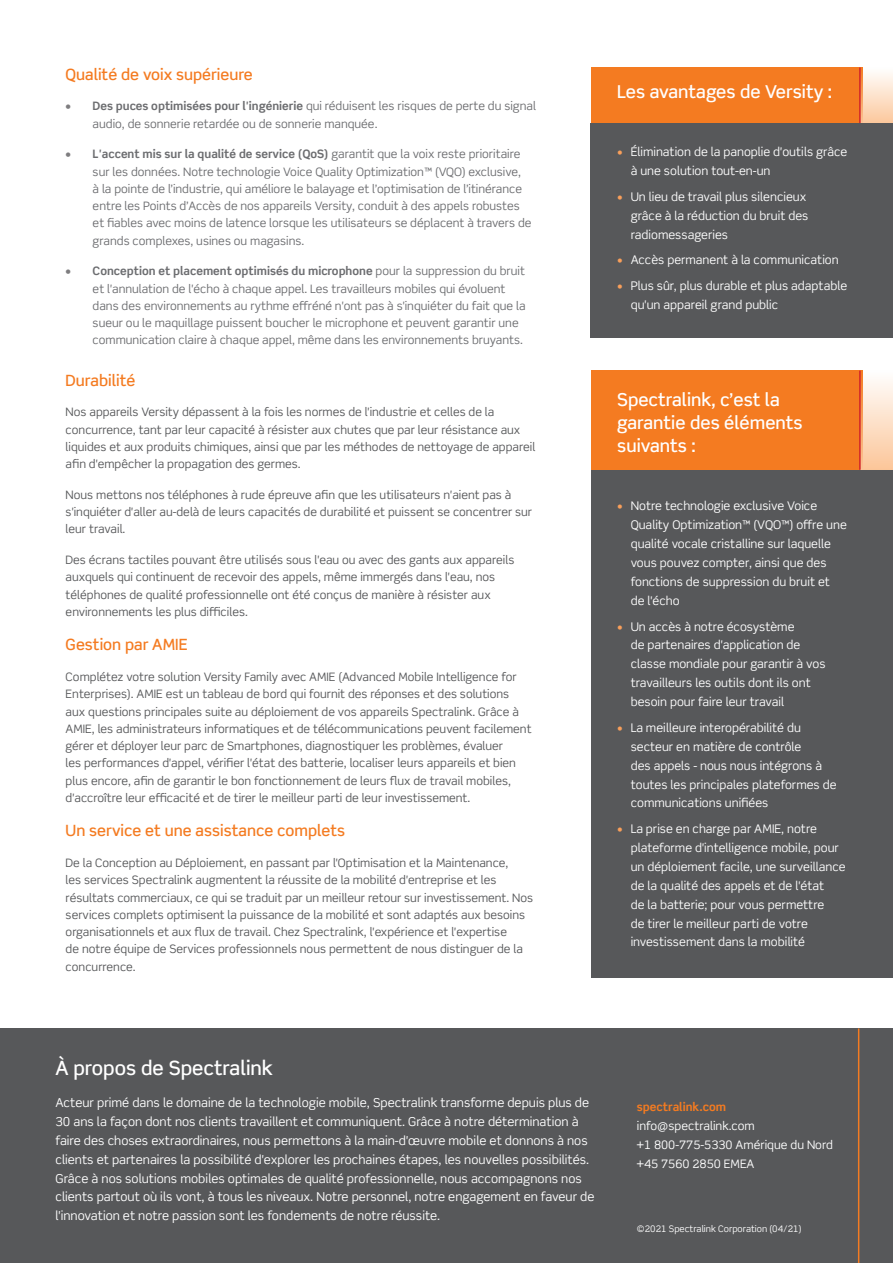
<style>
.page{position:relative;width:893px;height:1263px;background:#fff}
.page>*{position:absolute;margin:0;border:0;box-sizing:border-box;transform-origin:0 0}
.t1{font:500 19.65px "Scene Std";color:#fff}
.t2{font:500 17.85px/23.2px "Scene Std";color:#fff}
.t3{font:500 15.6px "Scene Std";color:#f47b21}
.t4{font:12.3px/18.9px "Scene Std";color:#fff}
.t5{font:11.85px/18.9px "Scene Std";color:#fff}
.Body{font:11.7px/17.2px "Scene Std";color:#57585a}
.t6{font:11.7px/17.2px "Scene Std";color:#6c6d70}
.t7{font:11.7px/19px "Scene Std";color:#fff}
.t8{font:700 11.7px "Scene Std";color:#f47b21}
.t9{font:9px "Scene Std";color:#fff}
.s1{font-weight:700;color:#7e7d7f}
.s2{font-weight:700}
.s3{color:#f89f5b}
</style>
<div class="page">
<div style="left:0;top:1028px;width:893px;height:235px;background:#57585a"></div>
<hr style="left:858px;top:1028px;width:1px;height:235px;background:#f47b21">
<div style="left:591px;top:68px;width:271px;height:57px;background:#f47b21"></div>
<div style="left:861px;top:68px;width:32px;height:57px;background:linear-gradient(to bottom,#fefefd,#fcc69a)"></div>
<hr style="left:859px;top:68px;width:2px;height:57px;background:#d1232a">
<div style="left:591px;top:123px;width:302px;height:215px;background:#57585a"></div>
<div style="left:591px;top:470px;width:302px;height:508px;background:#57585a"></div>
<div style="left:591px;top:371px;width:271px;height:99px;background:#f47b21"></div>
<div style="left:861px;top:371px;width:32px;height:99px;background:linear-gradient(to bottom,#fefefd,#fcc699)"></div>
<hr style="left:859px;top:371px;width:2px;height:99px;background:#d1232a">
<h3 class="t3" style="left:66px;top:64px;width:189px">Qualité de voix supérieure</h3>
<p class="t6" style="left:93px;top:97px;width:445px;text-indent:-27px"><span class="s1">•</span> <span class="s2">Des puces optimisées pour l'ingénierie</span> qui réduisent les risques de perte du signal audio, de sonnerie retardée ou de sonnerie manquée.</p>
<p class="t6" style="left:93px;top:145px;width:440px;text-indent:-27px"><span class="s1">•</span> <span class="s2">L'accent mis sur la qualité de service (QoS)</span> garantit que la voix reste prioritaire sur les données. Notre technologie Voice Quality Optimization™ (VQO) exclusive,<br>à la pointe de l’industrie, qui améliore le balayage et l’optimisation de l’itinérance entre les Points d’Accès de nos appareils Versity, conduit à des appels robustes et fiables avec moins de latence lorsque les utilisateurs se déplacent à travers de grands complexes, usines ou magasins.</p>
<p class="t6" style="left:93px;top:262px;width:434px;text-indent:-27px"><span class="s1">•</span> <span class="s2">Conception et placement optimisés du microphone</span> pour la suppression du bruit et l'annulation de l'écho à chaque appel. Les travailleurs mobiles qui évoluent dans des environnements au rythme effréné n'ont pas à s'inquiéter du fait que la sueur ou le maquillage puissent boucher le microphone et peuvent garantir une communication claire à chaque appel, même dans les environnements bruyants.</p>
<h3 class="t3" style="left:66px;top:370px;width:71px">Durabilité</h3>
<p class="Body" style="left:66px;top:403px;width:471px">Nos appareils Versity dépassent à la fois les normes de l'industrie et celles de la concurrence, tant par leur capacité à résister aux chutes que par leur résistance aux liquides et aux produits chimiques, ainsi que par les méthodes de nettoyage de appareil afin d'empêcher la propagation des germes.</p>
<p class="Body" style="left:66px;top:486px;width:468px">Nous mettons nos téléphones à rude épreuve afin que les utilisateurs n'aient pas à s'inquiéter d'aller au-delà de leurs capacités de durabilité et puissent se concentrer sur leur travail.</p>
<p class="Body" style="left:66px;top:551px;width:450px">Des écrans tactiles pouvant être utilisés sous l'eau ou avec des gants aux appareils auxquels qui continuent de recevoir des appels, même immergés dans l'eau, nos téléphones de qualité professionnelle ont été conçus de manière à résister aux environnements les plus difficiles.</p>
<h3 class="t3" style="left:66px;top:635px;width:123px">Gestion par AMIE</h3>
<p class="Body" style="left:66px;top:668px;width:467px">Complétez votre solution Versity Family avec AMIE (Advanced Mobile Intelligence for Enterprises). AMIE est un tableau de bord qui fournit des réponses et des solutions aux questions principales suite au déploiement de vos appareils Spectralink. Grâce à AMIE, les administrateurs informatiques et de télécommunications peuvent facilement gérer et déployer leur parc de Smartphones, diagnostiquer les problèmes, évaluer<br>les performances d'appel, vérifier l'état des batterie, localiser leurs appareils et bien plus encore, afin de garantir le bon fonctionnement de leurs flux de travail mobiles, d'accroître leur efficacité et de tirer le meilleur parti de leur investissement.</p>
<h3 class="t3" style="left:66px;top:821px;width:281px">Un service et une assistance complets</h3>
<p class="Body" style="left:66px;top:854px;width:469px">De la Conception au Déploiement, en passant par l'Optimisation et la Maintenance,<br>les services Spectralink augmentent la réussite de la mobilité d'entreprise et les résultats commerciaux, ce qui se traduit par un meilleur retour sur investissement. Nos services complets optimisent la puissance de la mobilité et sont adaptés aux besoins organisationnels et aux flux de travail. Chez Spectralink, l'expérience et l'expertise<br>de notre équipe de Services professionnels nous permettent de nous distinguer de la concurrence.</p>
<h3 class="t2" style="left:617px;top:80px;width:216px">Les avantages de Versity :</h3>
<p class="t5" style="left:631px;top:143px;width:218px;text-indent:-14px"><span class="s3">•</span> Élimination de la panoplie d'outils grâce à une solution tout-en-un</p>
<p class="t5" style="left:631px;top:187px;width:179px;text-indent:-14px"><span class="s3">•</span> Un lieu de travail plus silencieux grâce à la réduction du bruit des radiomessageries</p>
<p class="t5" style="left:617px;top:251px;width:223px"><span class="s3">•</span> Accès permanent à la communication</p>
<p class="t5" style="left:631px;top:276px;width:218px;text-indent:-14px"><span class="s3">•</span> Plus sûr, plus durable et plus adaptable qu'un appareil grand public</p>
<h3 class="t2" style="left:617px;top:388px;width:187px">Spectralink, c’est la garantie des éléments suivants :</h3>
<p class="t5" style="left:631px;top:496px;width:218px;text-indent:-14px"><span class="s3">•</span> Notre technologie exclusive Voice Quality Optimization™ (VQO™) offre une qualité vocale cristalline sur laquelle vous pouvez compter, ainsi que des fonctions de suppression du bruit et<br>de l'écho</p>
<p class="t5" style="left:631px;top:617px;width:196px;text-indent:-14px"><span class="s3">•</span> Un accès à notre écosystème<br>de partenaires d'application de classe mondiale pour garantir à vos travailleurs les outils dont ils ont besoin pour faire leur travail</p>
<p class="t5" style="left:631px;top:718px;width:207px;text-indent:-14px"><span class="s3">•</span> La meilleure interopérabilité du secteur en matière de contrôle<br>des appels - nous nous intégrons à toutes les principales plateformes de communications unifiées</p>
<p class="t5" style="left:631px;top:819px;width:216px;text-indent:-14px"><span class="s3">•</span> La prise en charge par AMIE, notre plateforme d'intelligence mobile, pour un déploiement facile, une surveillance de la qualité des appels et de l'état<br>de la batterie; pour vous permettre<br>de tirer le meilleur parti de votre investissement dans la mobilité</p>
<h1 class="t1" style="left:55px;top:1055px;width:219px">À propos de Spectralink</h1>
<p class="t4" style="left:55px;top:1093px;width:541px">Acteur primé dans le domaine de la technologie mobile, Spectralink transforme depuis plus de 30 ans la façon dont nos clients travaillent et communiquent. Grâce à notre détermination à faire des choses extraordinaires, nous permettons à la main-d'œuvre mobile et donnons à nos clients et partenaires la possibilité d'explorer les prochaines étapes, les nouvelles possibilités.<br>Grâce à nos solutions mobiles optimales de qualité professionnelle, nous accompagnons nos clients partout où ils vont, à tous les niveaux. Notre personnel, notre engagement en faveur de l'innovation et notre passion sont les fondements de notre réussite.</p>
<p class="t8" style="left:637px;top:1099px;width:91px">spectralink.com</p>
<p class="t7" style="left:637px;top:1116px;width:198px">info@spectralink.com<br>+1 800-775-5330 Amérique du Nord +45 7560 2850 EMEA</p>
<p class="t9" style="left:637px;top:1223px;width:166px">©2021 Spectralink Corporation (04/21)</p>
</div>
